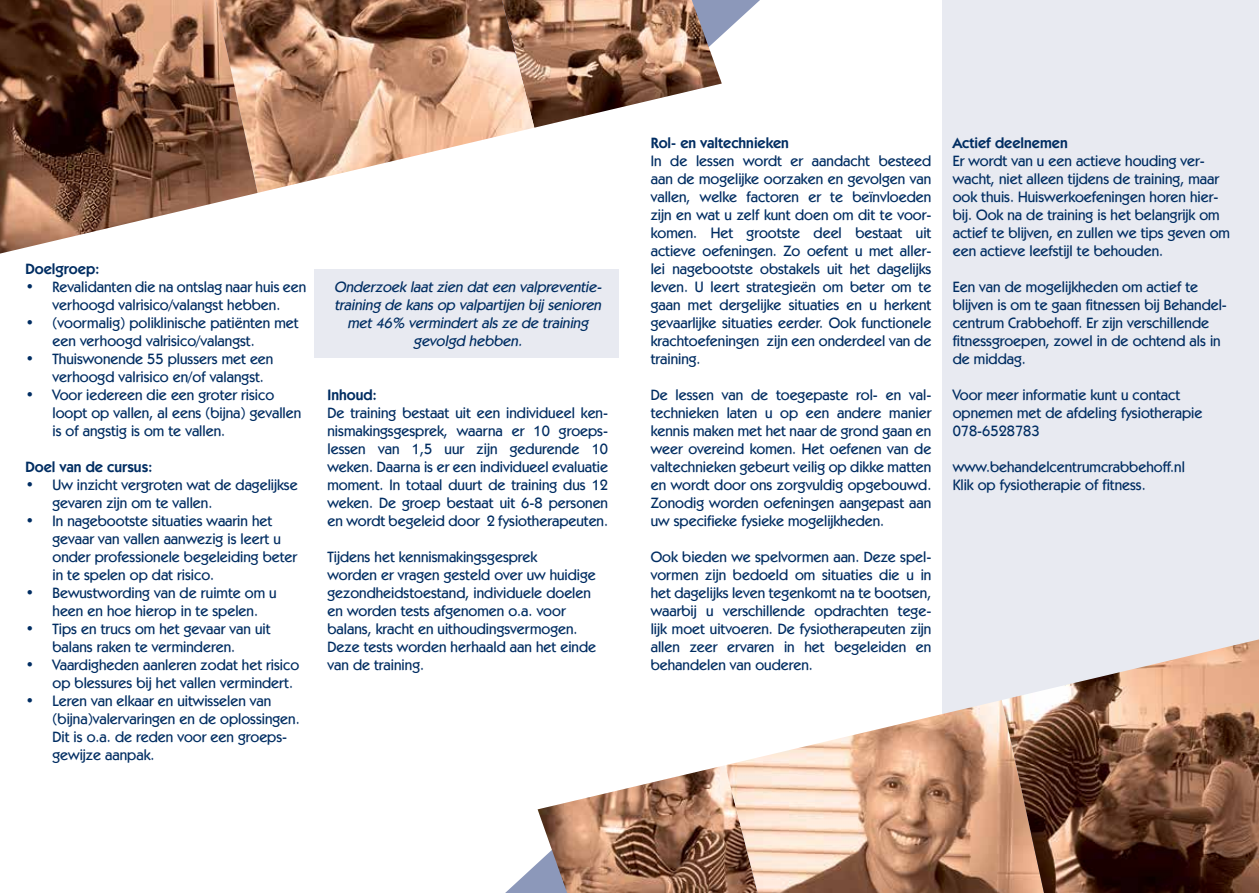
<style>
.page{position:relative;width:1259px;height:893px;background:#fff}
.page>*{position:absolute;margin:0;border:0;box-sizing:border-box;transform-origin:0 0}
.t1{font:500 15px/18px "Kabel IT Cby BT";color:#002d62}
.t2{font:italic 500 15px/18px "Kabel IT Cby BT";color:#002d62;text-align:center}
.t3{font:600 15px "Kabel IT Cby BT";color:#002d62}
</style>
<div class="page">
<div style="left:315px;top:269px;width:304px;height:88px;background:#e8eaf1"></div>
<div style="left:942px;top:0;width:317px;height:893px;background:#e8eaf1"></div>
<svg style="left:505px;top:864px;width:32px;height:29px"></svg>
<svg style="left:722px;top:0;width:38px;height:35px"></svg>
<img style="left:534px;top:0;width:188px;height:128px">
<img style="left:258px;top:0;width:276px;height:193px">
<img style="left:0;top:0;width:258px;height:254px">
<img style="left:537px;top:765px;width:188px;height:128px">
<img style="left:725px;top:700px;width:276px;height:193px">
<img style="left:1001px;top:639px;width:258px;height:254px">
<p class="t3" style="left:26px;top:259px;width:76px">Doelgroep:</p>
<p class="t1" style="left:26px;top:277px;width:282px;text-align:center">• Revalidanten die na ontslag naar huis een verhoogd valrisico/valangst hebben.</p>
<p class="t1" style="left:53px;top:313px;width:248px;text-indent:-27px">• (voormalig) poliklinische patiënten met een verhoogd valrisico/valangst.</p>
<p class="t1" style="left:53px;top:349px;width:222px;text-indent:-27px">• Thuiswonende 55 plussers met een verhoogd valrisico en/of valangst.</p>
<p class="t1" style="left:53px;top:385px;width:250px;text-indent:-27px">• Voor iedereen die een groter risico loopt op vallen, al eens (bijna) gevallen is of angstig is om te vallen.</p>
<p class="t3" style="left:26px;top:457px;width:129px">Doel van de cursus:</p>
<p class="t1" style="left:53px;top:475px;width:247px;text-indent:-27px">• Uw inzicht vergroten wat de dagelijkse gevaren zijn om te vallen.</p>
<p class="t1" style="left:53px;top:511px;width:246px;text-indent:-27px">• In nagebootste situaties waarin het gevaar van vallen aanwezig is leert u onder professionele begeleiding beter in te spelen op dat risico.</p>
<p class="t1" style="left:26px;top:583px;width:253px;text-align:center">• Bewustwording van de ruimte om u heen en hoe hierop in te spelen.</p>
<p class="t1" style="left:26px;top:619px;width:246px;text-align:center">• Tips en trucs om het gevaar van uit balans raken te verminderen.</p>
<p class="t1" style="left:53px;top:655px;width:248px;text-indent:-27px">• Vaardigheden aanleren zodat het risico op blessures bij het vallen vermindert.</p>
<p class="t1" style="left:53px;top:691px;width:249px;text-indent:-27px">• Leren van elkaar en uitwisselen van (bijna)valervaringen en de oplossingen.<br>Dit is o.a. de reden voor een groeps&shy;gewijze aanpak.</p>
<p class="t2" style="left:334px;top:277px;width:272px">Onderzoek laat zien dat een valpreventie&shy;training de kans op valpartijen bij senioren met 46% vermindert als ze de training gevolgd hebben.</p>
<p class="t3" style="left:327px;top:385px;width:51px">Inhoud:</p>
<p class="t1" style="left:327px;top:403px;width:282px;text-align:justify">De training bestaat uit een individueel ken&shy;nismakingsgesprek, waarna er 10 groeps&shy;lessen van 1,5 uur zijn gedurende 10 weken. Daarna is er een individueel evaluatie moment. In totaal duurt de training dus 12 weken. De groep bestaat uit 6-8 personen en wordt begeleid door 2 fysiotherapeuten.</p>
<p class="t1" style="left:327px;top:547px;width:270px">Tijdens het kennismakingsgesprek<br>worden er vragen gesteld over uw huidige gezondheidstoestand, individuele doelen en worden tests afgenomen o.a. voor balans, kracht en uithoudingsvermogen.<br>Deze tests worden herhaald aan het einde van de training.</p>
<p class="t3" style="left:651px;top:133px;width:140px">Rol- en valtechnieken</p>
<p class="t1" style="left:651px;top:151px;width:282px;text-align:justify">In de lessen wordt er aandacht besteed aan de mogelijke oorzaken en gevolgen van vallen, welke factoren er te beïnvloeden zijn en wat u zelf kunt doen om dit te voor&shy;komen. Het grootste deel bestaat uit actieve oefeningen. Zo oefent u met aller&shy;lei nagebootste obstakels uit het dagelijks leven. U leert strategieën om beter om te gaan met dergelijke situaties en u herkent gevaarlijke situaties eerder. Ook functionele krachtoefeningen zijn een onderdeel van de training.</p>
<p class="t1" style="left:651px;top:385px;width:282px;text-align:justify">De lessen van de toegepaste rol- en val&shy;technieken laten u op een andere manier kennis maken met het naar de grond gaan en weer overeind komen. Het oefenen van de valtechnieken gebeurt veilig op dikke matten en wordt door ons zorgvuldig opgebouwd.<br>Zonodig worden oefeningen aangepast aan uw specifieke fysieke mogelijkheden.</p>
<p class="t1" style="left:651px;top:547px;width:282px;text-align:justify">Ook bieden we spelvormen aan. Deze spel&shy;vormen zijn bedoeld om situaties die u in het dagelijks leven tegenkomt na te bootsen, waarbij u verschillende opdrachten tege&shy;lijk moet uitvoeren. De fysiotherapeuten zijn allen zeer ervaren in het begeleiden en behandelen van ouderen.</p>
<p class="t3" style="left:952px;top:133px;width:117px">Actief deelnemen</p>
<p class="t1" style="left:952px;top:151px;width:279px">Er wordt van u een actieve houding ver&shy;wacht, niet alleen tijdens de training, maar ook thuis. Huiswerkoefeningen horen hier&shy;bij. Ook na de training is het belangrijk om actief te blijven, en zullen we tips geven om een actieve leefstijl te behouden.</p>
<p class="t1" style="left:952px;top:277px;width:276px">Een van de mogelijkheden om actief te blijven is om te gaan fitnessen bij Behandel&shy;centrum Crabbehoff. Er zijn verschillende fitnessgroepen, zowel in de ochtend als in de middag.</p>
<p class="t1" style="left:952px;top:385px;width:251px">Voor meer informatie kunt u contact opnemen met de afdeling fysiotherapie<br>078-6528783</p>
<p class="t1" style="left:952px;top:457px;width:234px">www.behandelcentrumcrabbehoff.nl<br>Klik op fysiotherapie of fitness.</p>
</div>
